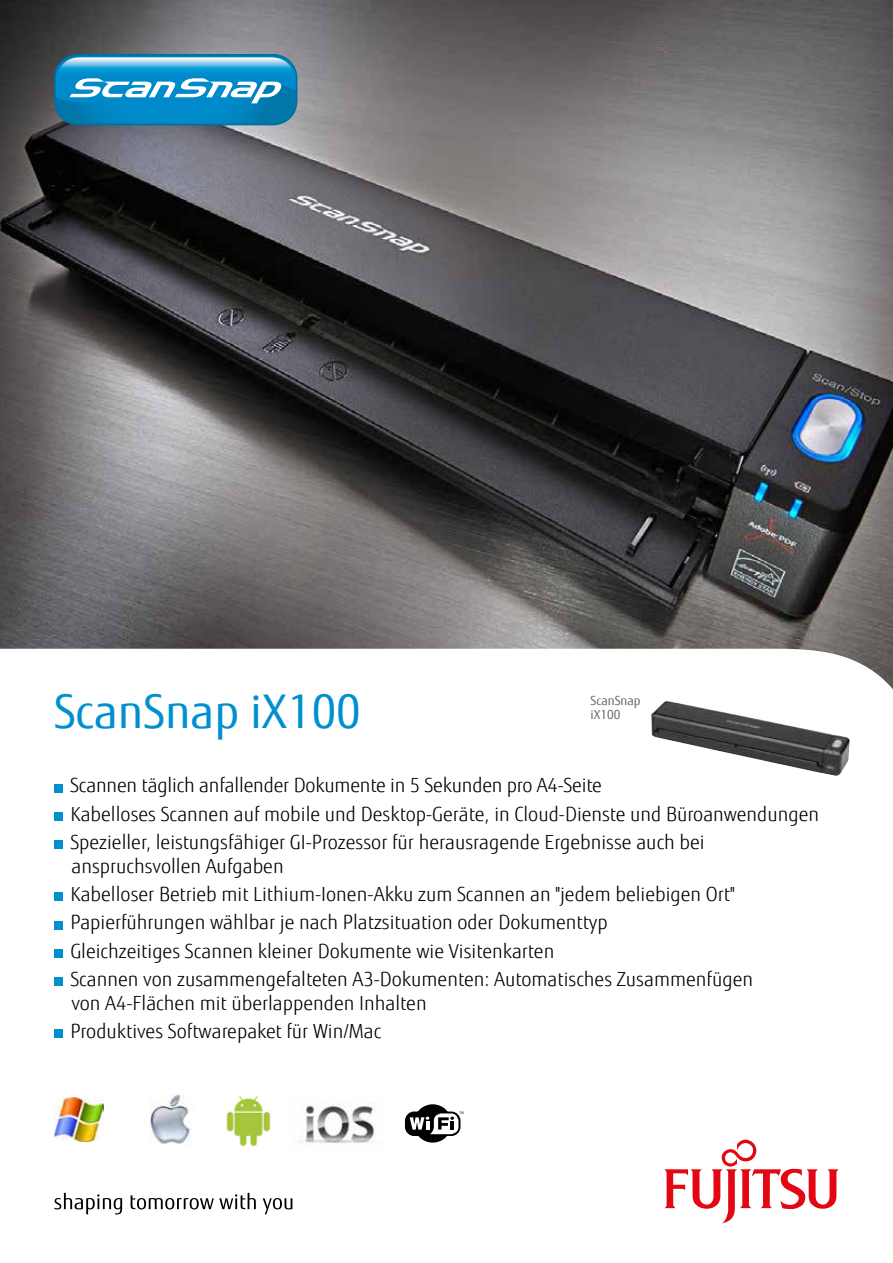
<style>
.page{position:relative;width:893px;height:1263px;background:#fff}
.page>*{position:absolute;margin:0;border:0;box-sizing:border-box;transform-origin:0 0}
.t1{font:46.5px "Fujitsu Sans";color:#0190cf}
.t2{font:300 19.5px/28.2px "Fujitsu Sans";color:#000}
.t3{font:12.6px/14.7px "Fujitsu Sans";color:#000}
.t4{font:3.75px "Myriad Pro";color:#2b2422}
</style>
<div class="page">
<img style="left:0;top:0;width:893px;height:649px">
<svg style="left:54px;top:1193px;width:68px;height:21px"></svg>
<svg style="left:131px;top:1193px;width:125px;height:16px"></svg>
<svg style="left:263px;top:1198px;width:29px;height:16px"></svg>
<svg style="left:664px;top:1139px;width:175px;height:84px"></svg>
<img style="left:651px;top:701px;width:199px;height:75px">
<img style="left:299px;top:1103px;width:77px;height:42px">
<img style="left:150px;top:1093px;width:41px;height:51px">
<img style="left:226px;top:1095px;width:45px;height:52px">
<img style="left:54px;top:1098px;width:49px;height:43px">
<div style="left:54px;top:54px;width:243px;height:71px;background:#006fa1;border-radius:24px"></div>
<svg style="left:56px;top:56px;width:240px;height:68px"></svg>
<svg style="left:405px;top:1111px;width:55px;height:25px"></svg>
<div style="left:414px;top:1104px;width:38px;height:38px;background:#000;border-radius:50%"></div>
<svg style="left:410px;top:1113px;width:48px;height:21px"></svg>
<div style="left:54px;top:784px;width:9px;height:8px;background:#0190cf"></div>
<div style="left:54px;top:812px;width:9px;height:8px;background:#0190cf"></div>
<div style="left:54px;top:840px;width:9px;height:9px;background:#0190cf"></div>
<div style="left:54px;top:892px;width:9px;height:9px;background:#0190cf"></div>
<div style="left:54px;top:921px;width:9px;height:8px;background:#0190cf"></div>
<div style="left:54px;top:949px;width:9px;height:8px;background:#0190cf"></div>
<div style="left:54px;top:977px;width:9px;height:9px;background:#0190cf"></div>
<div style="left:54px;top:1029px;width:9px;height:9px;background:#0190cf"></div>
<h1 class="t1" style="left:54px;top:684px;width:308px">ScanSnap iX100</h1>
<p class="t3" style="left:591px;top:693px;width:51px">ScanSnap iX100</p>
<p class="t2" style="left:70px;top:771px;width:750px">Scannen täglich anfallender Dokumente in 5 Sekunden pro A4-Seite<br>Kabelloses Scannen auf mobile und Desktop-Geräte, in Cloud-Dienste und Büroanwendungen<br>Spezieller, leistungsfähiger GI-Prozessor für herausragende Ergebnisse auch bei</p>
<p class="t2" style="left:70px;top:852px;width:684px">anspruchsvollen Aufgaben<br>Kabelloser Betrieb mit Lithium-Ionen-Akku zum Scannen an "jedem beliebigen Ort" Papierführungen wählbar je nach Platzsituation oder Dokumenttyp<br>Gleichzeitiges Scannen kleiner Dokumente wie Visitenkarten<br>Scannen von zusammengefalteten A3-Dokumenten: Automatisches Zusammenfügen</p>
<p class="t2" style="left:70px;top:989px;width:358px">von A4-Flächen mit überlappenden Inhalten<br>Produktives Softwarepaket für Win/Mac</p>
<p class="t4" style="left:459px;top:1111px;width:6px">TM</p>
</div>
